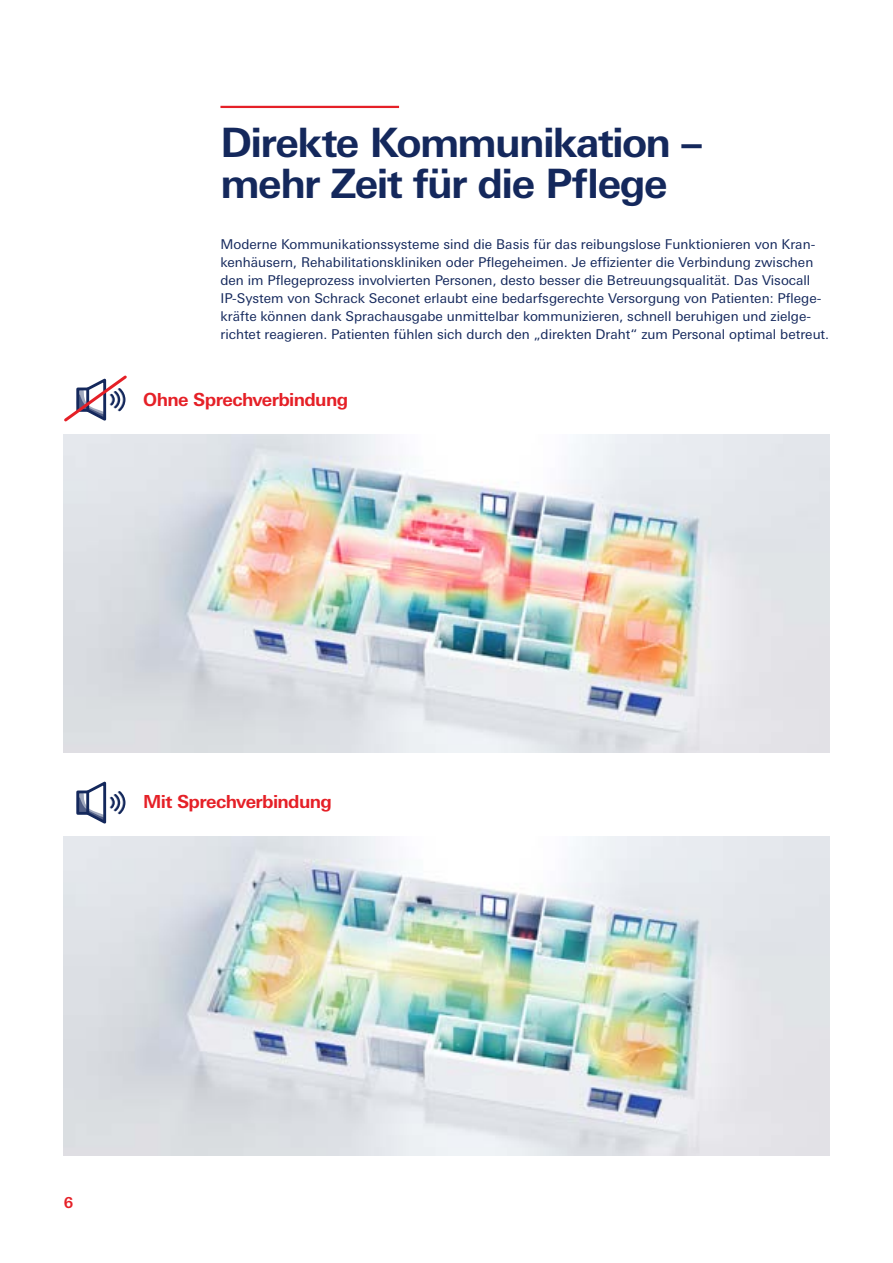
<style>
.page{position:relative;width:893px;height:1263px;background:#fff}
.page>*{position:absolute;margin:0;border:0;box-sizing:border-box;transform-origin:0 0}
.t1{font:700 40.5px/40.5px "Univers Next W1 G";letter-spacing:-.04em;color:#14285c}
.t2{font:700 18px "Univers Next W1 G";letter-spacing:-.035em;color:#e52027}
.t3{font:700 15px "Univers Next W1 G";color:#e52027}
.t4{font:13.5px/18px "Univers Next W1 G";color:#14285c}
</style>
<div class="page">
<img style="left:64px;top:434px;width:765px;height:319px">
<img style="left:64px;top:837px;width:765px;height:319px">
<svg style="left:76px;top:781px;width:49px;height:43px"></svg>
<hr style="left:86px;top:792px;width:3px;height:21px;background:#14285c">
<svg style="left:64px;top:375px;width:63px;height:47px"></svg>
<hr style="left:220px;top:106px;width:179px;height:2px;background:#e52027">
<h1 class="t1" style="left:220px;top:122px;width:483px">Direkte Kommunikation – mehr Zeit für die Pflege</h1>
<p class="t4" style="left:220px;top:235px;width:610px">Moderne Kommunikationssysteme sind die Basis für das reibungslose Funktionieren von Kran&shy;kenhäusern, Rehabilitationskliniken oder Pflegeheimen. Je effizienter die Verbindung zwischen den im Pflegeprozess involvierten Personen, desto besser die Betreuungsqualität. Das Visocall IP-System von Schrack Seconet erlaubt eine bedarfsgerechte Versorgung von Patienten: Pflege&shy;kräfte können dank Sprachausgabe unmittelbar kommunizieren, schnell beruhigen und zielge&shy;richtet reagieren. Patienten fühlen sich durch den „direkten Draht“ zum Personal optimal betreut.</p>
<h2 class="t2" style="left:143px;top:388px;width:206px">Ohne Sprechverbindung</h2>
<h2 class="t2" style="left:143px;top:791px;width:190px">Mit Sprechverbindung</h2>
<p class="t3" style="left:64px;top:1194px;width:11px">6</p>
</div>
